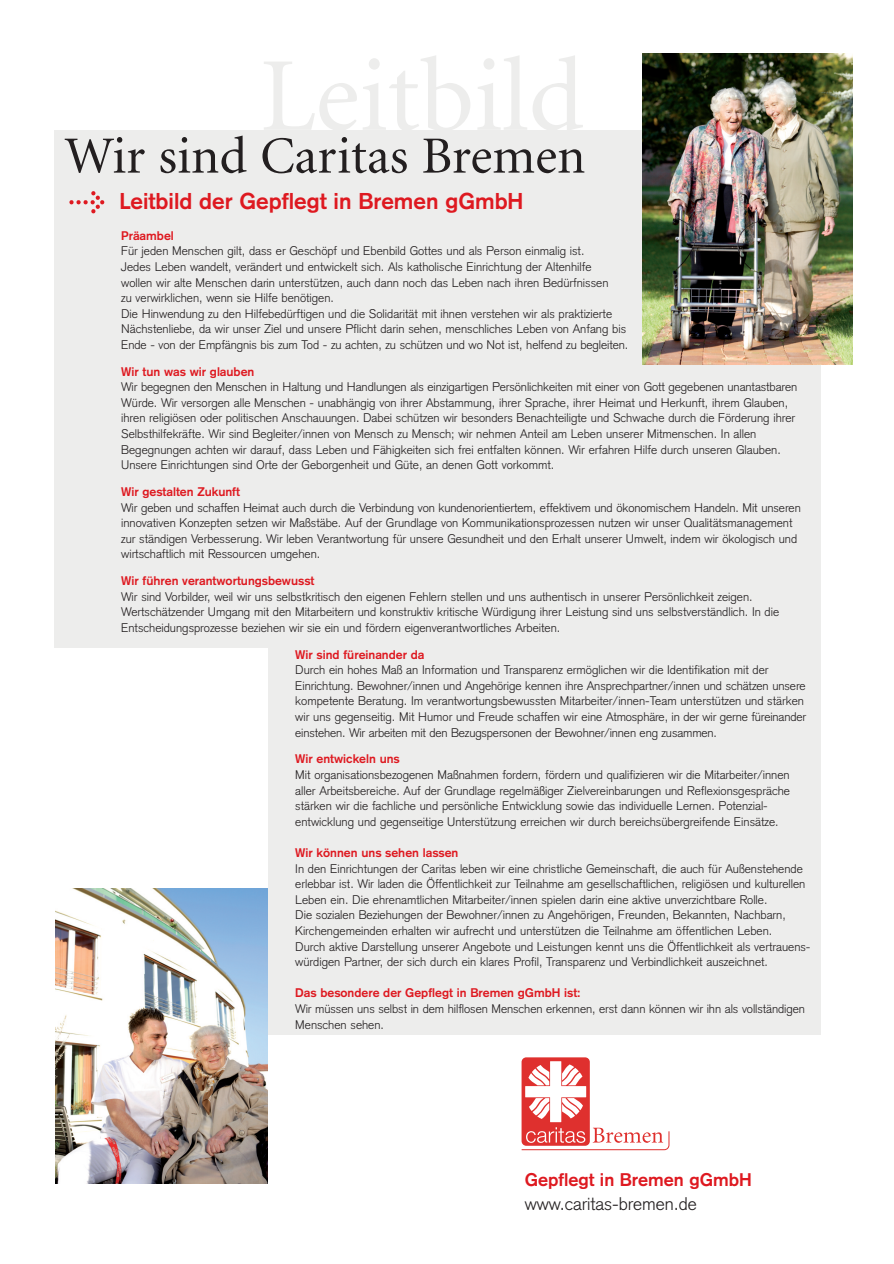
<style>
.page{position:relative;width:894px;height:1264px;background:#fff}
.page>*{position:absolute;margin:0;border:0;box-sizing:border-box;transform-origin:0 0}
.t1{font:52.2px "Minion";color:#231f20}
.t2{font:700 22.5px "Akzidenz Grotesk";color:#de1920}
.t3{font:700 18px "Akzidenz Grotesk";color:#de1920}
.t4{font:300 18px "Akzidenz Grotesk";color:#231f20}
.t5{font:300 12.3px/15.6px "Akzidenz Grotesk";color:#231f20}
.t6{font:700 12.3px "Akzidenz Grotesk";color:#de1920}
</style>
<div class="page">
<div style="left:54px;top:130px;width:766px;height:904px;background:#ededec"></div>
<div style="left:521px;top:1057px;width:68px;height:88px;background:#df302e;border-radius:5px"></div>
<svg style="left:521px;top:1061px;width:148px;height:89px"></svg>
<img style="left:69px;top:191px;width:36px;height:23px">
<img style="left:642px;top:54px;width:209px;height:310px">
<div style="left:1px;top:648px;width:267px;height:614px;background:#fff"></div>
<img style="left:56px;top:888px;width:212px;height:295px">
<h1 class="t1" style="left:65px;top:135px;width:522px">Wir sind Caritas Bremen</h1>
<h2 class="t2" style="left:119px;top:193px;width:405px">Leitbild der Gepflegt in Bremen gGmbH</h2>
<p class="t6" style="left:121px;top:231px;width:54px">Präambel</p>
<p class="t5" style="left:121px;top:245px;width:508px">Für jeden Menschen gilt, dass er Geschöpf und Ebenbild Gottes und als Person einmalig ist.<br>Jedes Leben wandelt, verändert und entwickelt sich. Als katholische Einrichtung der Altenhilfe<br>wollen wir alte Menschen darin unterstützen, auch dann noch das Leben nach ihren Bedürfnissen<br>zu verwirklichen, wenn sie Hilfe benötigen.<br>Die Hinwendung zu den Hilfebedürftigen und die Solidarität mit ihnen verstehen wir als praktizierte Nächstenliebe, da wir unser Ziel und unsere Pflicht darin sehen, menschliches Leben von Anfang bis Ende - von der Empfängnis bis zum Tod - zu achten, zu schützen und wo Not ist, helfend zu begleiten.</p>
<p class="t6" style="left:121px;top:367px;width:135px">Wir tun was wir glauben</p>
<p class="t5" style="left:121px;top:380px;width:677px">Wir begegnen den Menschen in Haltung und Handlungen als einzigartigen Persönlichkeiten mit einer von Gott gegebenen unantastbaren Würde. Wir versorgen alle Menschen - unabhängig von ihrer Abstammung, ihrer Sprache, ihrer Heimat und Herkunft, ihrem Glauben, ihren religiösen oder politischen Anschauungen. Dabei schützen wir besonders Benachteiligte und Schwache durch die Förderung ihrer Selbsthilfekräfte. Wir sind Begleiter/innen von Mensch zu Mensch; wir nehmen Anteil am Leben unserer Mitmenschen. In allen Begegnungen achten wir darauf, dass Leben und Fähigkeiten sich frei entfalten können. Wir erfahren Hilfe durch unseren Glauben.<br>Unsere Einrichtungen sind Orte der Geborgenheit und Güte, an denen Gott vorkommt.</p>
<p class="t6" style="left:121px;top:487px;width:120px">Wir gestalten Zukunft</p>
<p class="t5" style="left:121px;top:501px;width:680px">Wir geben und schaffen Heimat auch durch die Verbindung von kundenorientiertem, effektivem und ökonomischem Handeln. Mit unseren innovativen Konzepten setzen wir Maßstäbe. Auf der Grundlage von Kommunikationsprozessen nutzen wir unser Qualitätsmanagement zur ständigen Verbesserung. Wir leben Verantwortung für unsere Gesundheit und den Erhalt unserer Umwelt, indem wir ökologisch und wirtschaftlich mit Ressourcen umgehen.</p>
<p class="t6" style="left:121px;top:576px;width:195px">Wir führen verantwortungsbewusst</p>
<p class="t5" style="left:121px;top:590px;width:659px">Wir sind Vorbilder, weil wir uns selbstkritisch den eigenen Fehlern stellen und uns authentisch in unserer Persönlichkeit zeigen.<br>Wertschätzender Umgang mit den Mitarbeitern und konstruktiv kritische Würdigung ihrer Leistung sind uns selbstverständlich. In die<br>Entscheidungsprozesse beziehen wir sie ein und fördern eigenverantwortliches Arbeiten.</p>
<p class="t6" style="left:295px;top:650px;width:131px">Wir sind füreinander da</p>
<p class="t5" style="left:295px;top:663px;width:512px">Durch ein hohes Maß an Information und Transparenz ermöglichen wir die Identifikation mit der Einrichtung. Bewohner/innen und Angehörige kennen ihre Ansprechpartner/innen und schätzen unsere kompetente Beratung. Im verantwortungsbewussten Mitarbeiter/innen-Team unterstützen und stärken wir uns gegenseitig. Mit Humor und Freude schaffen wir eine Atmosphäre, in der wir gerne füreinander einstehen. Wir arbeiten mit den Bezugspersonen der Bewohner/innen eng zusammen.</p>
<p class="t6" style="left:295px;top:754px;width:106px">Wir entwickeln uns</p>
<p class="t5" style="left:295px;top:768px;width:496px">Mit organisationsbezogenen Maßnahmen fordern, fördern und qualifizieren wir die Mitarbeiter/innen aller Arbeitsbereiche. Auf der Grundlage regelmäßiger Zielvereinbarungen und Reflexionsgespräche stärken wir die fachliche und persönliche Entwicklung sowie das individuelle Lernen. Potenzial&shy;entwicklung und gegenseitige Unterstützung erreichen wir durch bereichsübergreifende Einsätze.</p>
<p class="t6" style="left:295px;top:848px;width:164px">Wir können uns sehen lassen</p>
<p class="t5" style="left:295px;top:862px;width:516px">In den Einrichtungen der Caritas leben wir eine christliche Gemeinschaft, die auch für Außenstehende erlebbar ist. Wir laden die Öffentlichkeit zur Teilnahme am gesellschaftlichen, religiösen und kulturellen Leben ein. Die ehrenamtlichen Mitarbeiter/innen spielen darin eine aktive unverzichtbare Rolle.<br>Die sozialen Beziehungen der Bewohner/innen zu Angehörigen, Freunden, Bekannten, Nachbarn, Kirchengemeinden erhalten wir aufrecht und unterstützen die Teilnahme am öffentlichen Leben.<br>Durch aktive Darstellung unserer Angebote und Leistungen kennt uns die Öffentlichkeit als vertrauens&shy;würdigen Partner, der sich durch ein klares Profil, Transparenz und Verbindlichkeit auszeichnet.</p>
<p class="t6" style="left:295px;top:988px;width:287px">Das besondere der Gepflegt in Bremen gGmbH ist:</p>
<p class="t5" style="left:295px;top:1002px;width:511px">Wir müssen uns selbst in dem hilflosen Menschen erkennen, erst dann können wir ihn als vollständigen<br>Menschen sehen.</p>
<h3 class="t3" style="left:524px;top:1173px;width:228px">Gepflegt in Bremen gGmbH</h3>
<h3 class="t4" style="left:524px;top:1197px;width:173px">www.caritas-bremen.de</h3>
</div>
